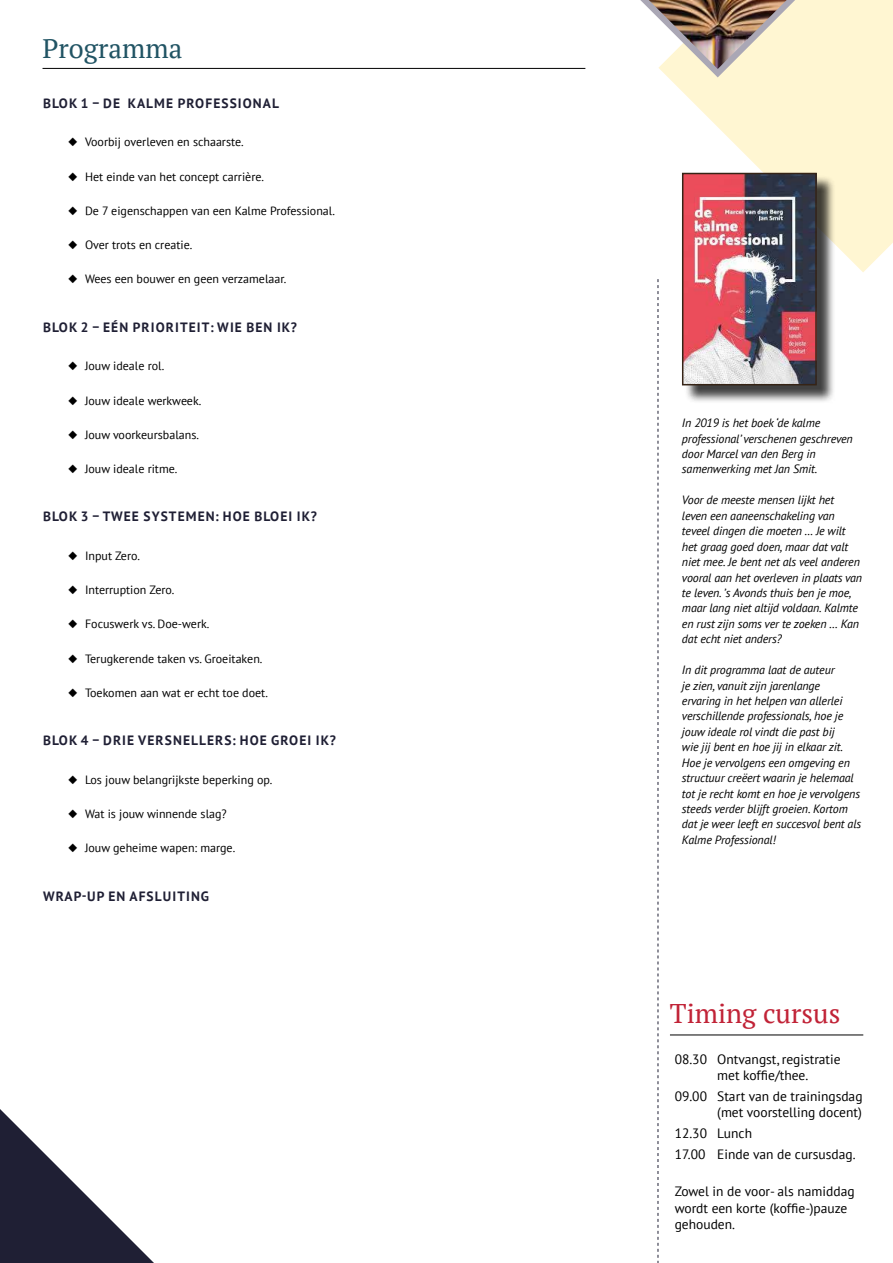
<style>
.page{position:relative;width:893px;height:1263px;background:#fff}
.page>*{position:absolute;margin:0;border:0;box-sizing:border-box;transform-origin:0 0}
.t1{font:27px "PT Serif";color:#c12337}
.t2{font:27px "PT Serif";color:#215464}
.t3{font:13.5px/16.5px "PT Sans";color:#000}
.t4{font:700 13.5px "PT Sans";letter-spacing:.08em;color:#1f1f34}
.t5{font:italic 12px/15.5px "PT Sans";letter-spacing:-.01em;color:#000}
.t6{font:12px "PT Sans";color:#000}
</style>
<div class="page">
<svg style="left:673px;top:0;width:220px;height:272px;fill:#fff6d2"></svg>
<svg style="left:0;top:1109px;width:154px;height:154px"></svg>
<hr style="left:670px;top:1034px;width:193px;height:1px;background:#000">
<hr style="left:43px;top:68px;width:542px;height:1px;background:#000">
<svg style="left:658px;top:279px;width:1px;height:984px"></svg>
<img style="left:640px;top:0;width:172px;height:82px">
<div style="left:684px;top:175px;width:151px;height:229px;background:#000;opacity:.75"></div>
<img style="left:685px;top:176px;width:129px;height:206px">
<div style="left:682px;top:173px;width:135px;height:212px;border:2px solid #362416"></div>
<h1 class="t2" style="left:43px;top:31px;width:141px">Programma</h1>
<p class="t4" style="left:43px;top:94px;width:238px">BLOK 1 – DE KALME PROFESSIONAL</p>
<p class="t6" style="left:68px;top:134px;width:177px">◆ Voorbij overleven en schaarste.</p>
<p class="t6" style="left:68px;top:169px;width:198px">◆ Het einde van het concept carrière.</p>
<p class="t6" style="left:68px;top:203px;width:268px">◆ De 7 eigenschappen van een Kalme Professional.</p>
<p class="t6" style="left:68px;top:237px;width:126px">◆ Over trots en creatie.</p>
<p class="t6" style="left:68px;top:271px;width:220px">◆ Wees een bouwer en geen verzamelaar.</p>
<p class="t4" style="left:43px;top:318px;width:255px">BLOK 2 – EÉN PRIORITEIT: WIE BEN IK?</p>
<p class="t6" style="left:68px;top:358px;width:98px">◆ Jouw ideale rol.</p>
<p class="t6" style="left:68px;top:393px;width:135px">◆ Jouw ideale werkweek.</p>
<p class="t6" style="left:68px;top:427px;width:132px">◆ Jouw voorkeursbalans.</p>
<p class="t6" style="left:68px;top:461px;width:111px">◆ Jouw ideale ritme.</p>
<p class="t4" style="left:43px;top:508px;width:275px">BLOK 3 – TWEE SYSTEMEN: HOE BLOEI IK?</p>
<p class="t6" style="left:68px;top:548px;width:73px">◆ Input Zero.</p>
<p class="t6" style="left:68px;top:582px;width:108px">◆ Interruption Zero.</p>
<p class="t6" style="left:68px;top:616px;width:143px">◆ Focuswerk vs. Doe-werk.</p>
<p class="t6" style="left:68px;top:651px;width:196px">◆ Terugkerende taken vs. Groeitaken.</p>
<p class="t6" style="left:68px;top:685px;width:202px">◆ Toekomen aan wat er echt toe doet.</p>
<p class="t4" style="left:43px;top:732px;width:294px">BLOK 4 – DRIE VERSNELLERS: HOE GROEI IK?</p>
<p class="t6" style="left:68px;top:772px;width:206px">◆ Los jouw belangrijkste beperking op.</p>
<p class="t6" style="left:68px;top:806px;width:160px">◆ Wat is jouw winnende slag?</p>
<p class="t6" style="left:68px;top:840px;width:169px">◆ Jouw geheime wapen: marge.</p>
<p class="t4" style="left:43px;top:887px;width:168px">WRAP-UP EN AFSLUITING</p>
<p class="t5" style="left:682px;top:415px;width:172px">In 2019 is het boek ‘de kalme professional’ verschenen geschreven door Marcel van den Berg in samenwerking met Jan Smit.</p>
<p class="t5" style="left:682px;top:492px;width:182px">Voor de meeste mensen lijkt het leven een aaneenschakeling van teveel dingen die moeten … Je wilt het graag goed doen, maar dat valt niet mee. Je bent net als veel anderen vooral aan het overleven in plaats van te leven. ’s Avonds thuis ben je moe, maar lang niet altijd voldaan. Kalmte en rust zijn soms ver te zoeken … Kan dat echt niet anders?</p>
<p class="t5" style="left:682px;top:662px;width:181px">In dit programma laat de auteur<br>je zien, vanuit zijn jarenlange ervaring in het helpen van allerlei verschillende professionals, hoe je jouw ideale rol vindt die past bij<br>wie jij bent en hoe jij in elkaar zit.<br>Hoe je vervolgens een omgeving en structuur creëert waarin je helemaal tot je recht komt en hoe je vervolgens steeds verder blijft groeien. Kortom dat je weer leeft en succesvol bent als Kalme Professional!</p>
<h1 class="t1" style="left:670px;top:996px;width:172px">Timing cursus</h1>
<p class="t3" style="left:717px;top:1050px;width:125px;text-indent:-43px">08.30 Ontvangst, registratie met koffie/thee.</p>
<p class="t3" style="left:675px;top:1087px;width:189px;text-align:right">09.00 Start van de trainingsdag (met voorstelling docent)</p>
<p class="t3" style="left:675px;top:1122px;width:182px;line-height:20.7px">12.30 Lunch<br>17.00 Einde van de cursusdag.</p>
<p class="t3" style="left:675px;top:1183px;width:181px">Zowel in de voor- als namiddag wordt een korte (koffie-)pauze gehouden.</p>
</div>
